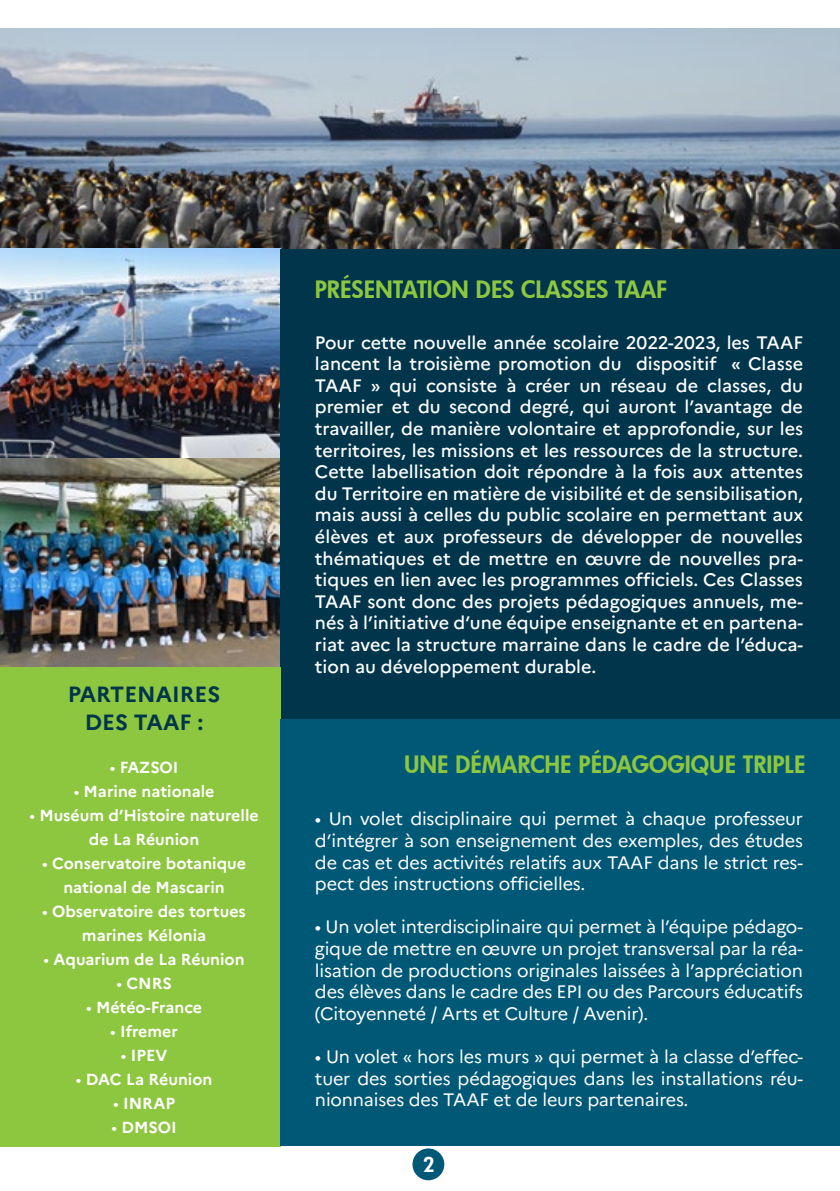
<style>
.page{position:relative;width:840px;height:1191px;background:#fff}
.page>*{position:absolute;margin:0;border:0;box-sizing:border-box;transform-origin:0 0}
.t1{font:800 23.4px "Futura";color:#8dc63f}
.t2{font:700 22px/28px "Marianne";color:#00354b;text-align:center}
.t3{font:800 20px "Futura";color:#fff}
.t4{font:500 18px/21.6px "Marianne";color:#fff;text-align:justify}
.t5{font:18px/21.6px "Marianne";letter-spacing:-.01em;color:#fff;text-align:justify}
.t6{font:700 16px/24px "Marianne";color:#fff;text-align:center}
.s1{font-weight:400}
</style>
<div class="page">
<img style="left:0;top:28px;width:839px;height:221px">
<img style="left:0;top:249px;width:281px;height:418px">
<div style="left:281px;top:249px;width:558px;height:470px;background:#00354b"></div>
<div style="left:0;top:667px;width:281px;height:479px;background:#8dc63f"></div>
<div style="left:412px;top:1148px;width:32px;height:32px;background:#005877;border-radius:50%"></div>
<div style="left:281px;top:719px;width:558px;height:427px;background:#005877"></div>
<p class="t2" style="left:68px;top:680px;width:154px">PARTENAIRES<br>DES TAAF :</p>
<p class="t6" style="left:110px;top:755px;width:70px"><span class="s1">•</span> FAZSOI</p>
<p class="t6" style="left:74px;top:779px;width:142px"><span class="s1">•</span> Marine nationale</p>
<p class="t6" style="left:29px;top:803px;width:231px"><span class="s1">•</span> Muséum d’Histoire naturelle de La Réunion</p>
<p class="t6" style="left:42px;top:851px;width:205px"><span class="s1">•</span> Conservatoire botanique national de Mascarin</p>
<p class="t6" style="left:42px;top:899px;width:205px"><span class="s1">•</span> Observatoire des tortues marines Kélonia</p>
<p class="t6" style="left:44px;top:947px;width:202px"><span class="s1">•</span> Aquarium de La Réunion</p>
<p class="t6" style="left:116px;top:971px;width:57px"><span class="s1">•</span> CNRS</p>
<p class="t6" style="left:86px;top:995px;width:117px"><span class="s1">•</span> Météo-France</p>
<p class="t6" style="left:110px;top:1019px;width:69px"><span class="s1">•</span> Ifremer</p>
<p class="t6" style="left:121px;top:1043px;width:48px"><span class="s1">•</span> IPEV</p>
<p class="t6" style="left:76px;top:1067px;width:138px"><span class="s1">•</span> DAC La Réunion</p>
<p class="t6" style="left:113px;top:1091px;width:63px"><span class="s1">•</span> INRAP</p>
<p class="t6" style="left:111px;top:1115px;width:67px"><span class="s1">•</span> DMSOI</p>
<p class="t1" style="left:315px;top:273px;width:353px">PRÉSENTATION DES CLASSES TAAF</p>
<p class="t4" style="left:315px;top:331px;width:489px">Pour cette nouvelle année scolaire 2022-2023, les TAAF lancent la troisième promotion du dispositif « Classe TAAF » qui consiste à créer un réseau de classes, du premier et du second degré, qui auront l’avantage de travailler, de manière volontaire et approfondie, sur les territoires, les missions et les ressources de la structure.<br>Cette labellisation doit répondre à la fois aux attentes du Territoire en matière de visibilité et de sensibilisation, mais aussi à celles du public scolaire en permettant aux élèves et aux professeurs de développer de nouvelles thématiques et de mettre en œuvre de nouvelles pra&shy;tiques en lien avec les programmes officiels. Ces Classes TAAF sont donc des projets pédagogiques annuels, me&shy;nés à l’initiative d’une équipe enseignante et en partena&shy;riat avec la structure marraine dans le cadre de l’éduca&shy;tion au développement durable.</p>
<p class="t1" style="left:404px;top:748px;width:402px">UNE DÉMARCHE PÉDAGOGIQUE TRIPLE</p>
<p class="t5" style="left:315px;top:808px;width:489px">• Un volet disciplinaire qui permet à chaque professeur d’intégrer à son enseignement des exemples, des études de cas et des activités relatifs aux TAAF dans le strict res&shy;pect des instructions officielles.</p>
<p class="t5" style="left:315px;top:916px;width:489px">• Un volet interdisciplinaire qui permet à l’équipe pédago&shy;gique de mettre en œuvre un projet transversal par la réa&shy;lisation de productions originales laissées à l’appréciation des élèves dans le cadre des EPI ou des Parcours éducatifs (Citoyenneté / Arts et Culture / Avenir).</p>
<p class="t5" style="left:315px;top:1045px;width:489px">• Un volet « hors les murs » qui permet à la classe d’effec&shy;tuer des sorties pédagogiques dans les installations réu&shy;nionnaises des TAAF et de leurs partenaires.</p>
<p class="t3" style="left:423px;top:1151px;width:13px">2</p>
</div>
